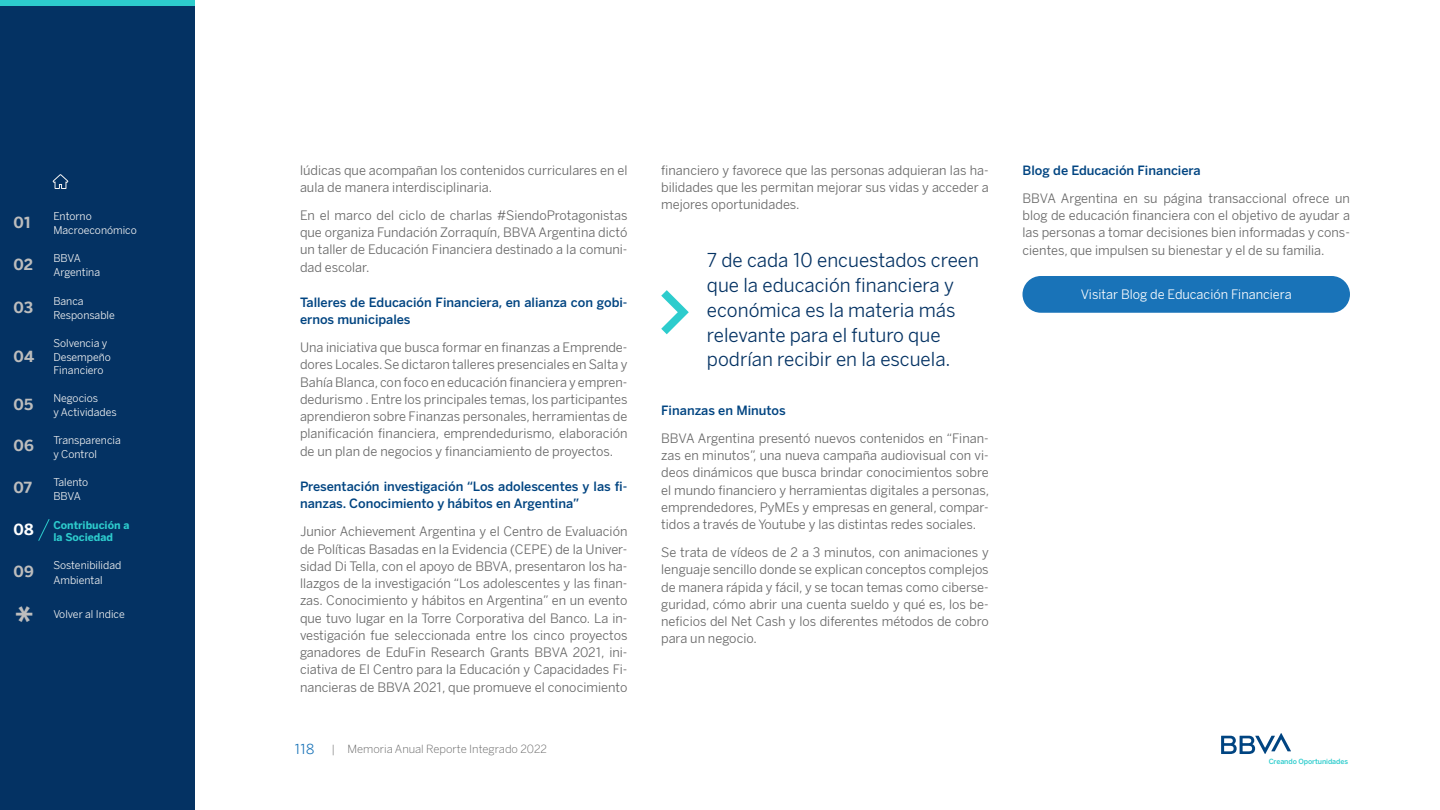
<style>
.page{position:relative;width:1440px;height:810px;background:#fff}
.page>*{position:absolute;margin:0;border:0;box-sizing:border-box;transform-origin:0 0}
.t1{font:700 36px "BBVA Benton Sans";color:#bdbdbd}
.t2{font:18.75px/24.8px "BBVA Benton Sans";color:#043263}
.t3{font:700 15px "BBVA Benton Sans";color:#bdbdbd}
.t4{font:700 15px "BBVA Benton Sans";color:#fff}
.t5{font:13.5px "BBVA Benton Sans";color:#1973b8}
.t6{font:12.75px/17.2px "BBVA Benton Sans";color:#666;text-align:justify}
.t7{font:500 12.75px/17.2px "Benton Sans BBVA";color:#004481}
.t8{font:12.75px "BBVA Benton Sans";color:#fff}
.t9{font:300 11.25px "BBVA Benton Sans";color:#666}
.t10{font:10.5px/14.1px "BBVA Benton Sans";color:#f4f4f4}
.t11{font:700 10.5px/12.6px "BBVA Benton Sans";color:#2dcccd}
.t12{font:500 7.12px "Benton Sans BBVA";letter-spacing:-.015em;color:#2dcccd}
</style>
<div class="page">
<div style="left:0;top:0;width:195px;height:810px;background:#043263"></div>
<svg style="left:52px;top:174px;width:17px;height:15px"></svg>
<svg style="left:1221px;top:733px;width:70px;height:21px"></svg>
<div style="left:0;top:0;width:195px;height:6px;background:#2dcccd"></div>
<svg style="left:38px;top:519px;width:12px;height:22px"></svg>
<svg style="left:661px;top:290px;width:28px;height:44px"></svg>
<div style="left:1023px;top:276px;width:327px;height:37px;background:#1973b8;border-radius:18px"></div>
<p class="t3" style="left:14px;top:214px;width:19px">01</p>
<p class="t3" style="left:14px;top:255px;width:21px">02</p>
<p class="t3" style="left:14px;top:298px;width:21px">03</p>
<p class="t3" style="left:14px;top:347px;width:22px">04</p>
<p class="t3" style="left:14px;top:395px;width:21px">05</p>
<p class="t3" style="left:14px;top:437px;width:22px">06</p>
<p class="t3" style="left:14px;top:478px;width:20px">07</p>
<p class="t4" style="left:14px;top:521px;width:22px">08</p>
<p class="t3" style="left:14px;top:562px;width:22px">09</p>
<h1 class="t1" style="left:15px;top:597px;width:20px">*</h1>
<p class="t10" style="left:53px;top:209px;width:85px">Entorno<br>Macroeconómico</p>
<p class="t10" style="left:53px;top:251px;width:48px">BBVA<br>Argentina</p>
<p class="t10" style="left:53px;top:294px;width:63px">Banca<br>Responsable</p>
<p class="t10" style="left:53px;top:336px;width:59px">Solvencia y<br>Desempeño</p>
<p class="t10" style="left:53px;top:363px;width:52px">Financiero</p>
<p class="t10" style="left:53px;top:391px;width:65px">Negocios<br>y Actividades</p>
<p class="t10" style="left:53px;top:433px;width:69px">Transparencia y Control</p>
<p class="t10" style="left:53px;top:476px;width:37px">Talento<br>BBVA</p>
<p class="t11" style="left:53px;top:519px;width:78px">Contribución a la Sociedad</p>
<p class="t10" style="left:53px;top:559px;width:69px">Sostenibilidad<br>Ambiental</p>
<p class="t10" style="left:53px;top:607px;width:73px">Volver al Indice</p>
<p class="t6" style="left:300px;top:161px;width:329px">lúdicas que acompañan los contenidos curriculares en el aula de manera interdisciplinaria.</p>
<p class="t6" style="left:300px;top:207px;width:329px">En el marco del ciclo de charlas #SiendoProtagonistas que organiza Fundación Zorraquín, BBVA Argentina dictó un taller de Educación Financiera destinado a la comuni&shy;dad escolar.</p>
<p class="t7" style="left:300px;top:294px;width:329px">Talleres de Educación Financiera, en alianza con gobi&shy;ernos municipales</p>
<p class="t6" style="left:300px;top:339px;width:329px">Una iniciativa que busca formar en finanzas a Emprende&shy;dores Locales. Se dictaron talleres presenciales en Salta y Bahía Blanca, con foco en educación financiera y empren&shy;dedurismo . Entre los principales temas, los participantes aprendieron sobre Finanzas personales, herramientas de planificación financiera, emprendedurismo, elaboración de un plan de negocios y financiamiento de proyectos.</p>
<p class="t7" style="left:300px;top:478px;width:329px">Presentación investigación “Los adolescentes y las fi&shy;nanzas. Conocimiento y hábitos en Argentina”</p>
<p class="t6" style="left:300px;top:523px;width:329px">Junior Achievement Argentina y el Centro de Evaluación de Políticas Basadas en la Evidencia (CEPE) de la Univer&shy;sidad Di Tella, con el apoyo de BBVA, presentaron los ha&shy;llazgos de la investigación “Los adolescentes y las finan&shy;zas. Conocimiento y hábitos en Argentina” en un evento que tuvo lugar en la Torre Corporativa del Banco. La in&shy;vestigación fue seleccionada entre los cinco proyectos ganadores de EduFin Research Grants BBVA 2021, ini&shy;ciativa de El Centro para la Educación y Capacidades Fi&shy;nancieras de BBVA 2021, que promueve el conocimiento</p>
<p class="t5" style="left:294px;top:741px;width:21px">118</p>
<p class="t9" style="left:332px;top:742px;width:217px">| Memoria Anual Reporte Integrado 2022</p>
<p class="t6" style="left:661px;top:161px;width:329px">financiero y favorece que las personas adquieran las ha&shy;bilidades que les permitan mejorar sus vidas y acceder a mejores oportunidades.</p>
<h2 class="t2" style="left:707px;top:248px;width:274px">7 de cada 10 encuestados creen que la educación financiera y económica es la materia más relevante para el futuro que podrían recibir en la escuela.</h2>
<p class="t7" style="left:661px;top:402px;width:126px">Finanzas en Minutos</p>
<p class="t6" style="left:661px;top:430px;width:329px">BBVA Argentina presentó nuevos contenidos en “Finan&shy;zas en minutos”, una nueva campaña audiovisual con vi&shy;deos dinámicos que busca brindar conocimientos sobre el mundo financiero y herramientas digitales a personas, emprendedores, PyMEs y empresas en general, compar&shy;tidos a través de Youtube y las distintas redes sociales.</p>
<p class="t6" style="left:661px;top:544px;width:329px">Se trata de vídeos de 2 a 3 minutos, con animaciones y lenguaje sencillo donde se explican conceptos complejos de manera rápida y fácil, y se tocan temas como ciberse&shy;guridad, cómo abrir una cuenta sueldo y qué es, los be&shy;neficios del Net Cash y los diferentes métodos de cobro para un negocio.</p>
<p class="t7" style="left:1023px;top:162px;width:180px">Blog de Educación Financiera</p>
<p class="t6" style="left:1023px;top:190px;width:329px">BBVA Argentina en su página transaccional ofrece un blog de educación financiera con el objetivo de ayudar a las personas a tomar decisiones bien informadas y cons&shy;cientes, que impulsen su bienestar y el de su familia.</p>
<p class="t8" style="left:1081px;top:286px;width:212px">Visitar Blog de Educación Financiera</p>
<p class="t12" style="left:1269px;top:757px;width:81px">Creando Oportunidades</p>
</div>
